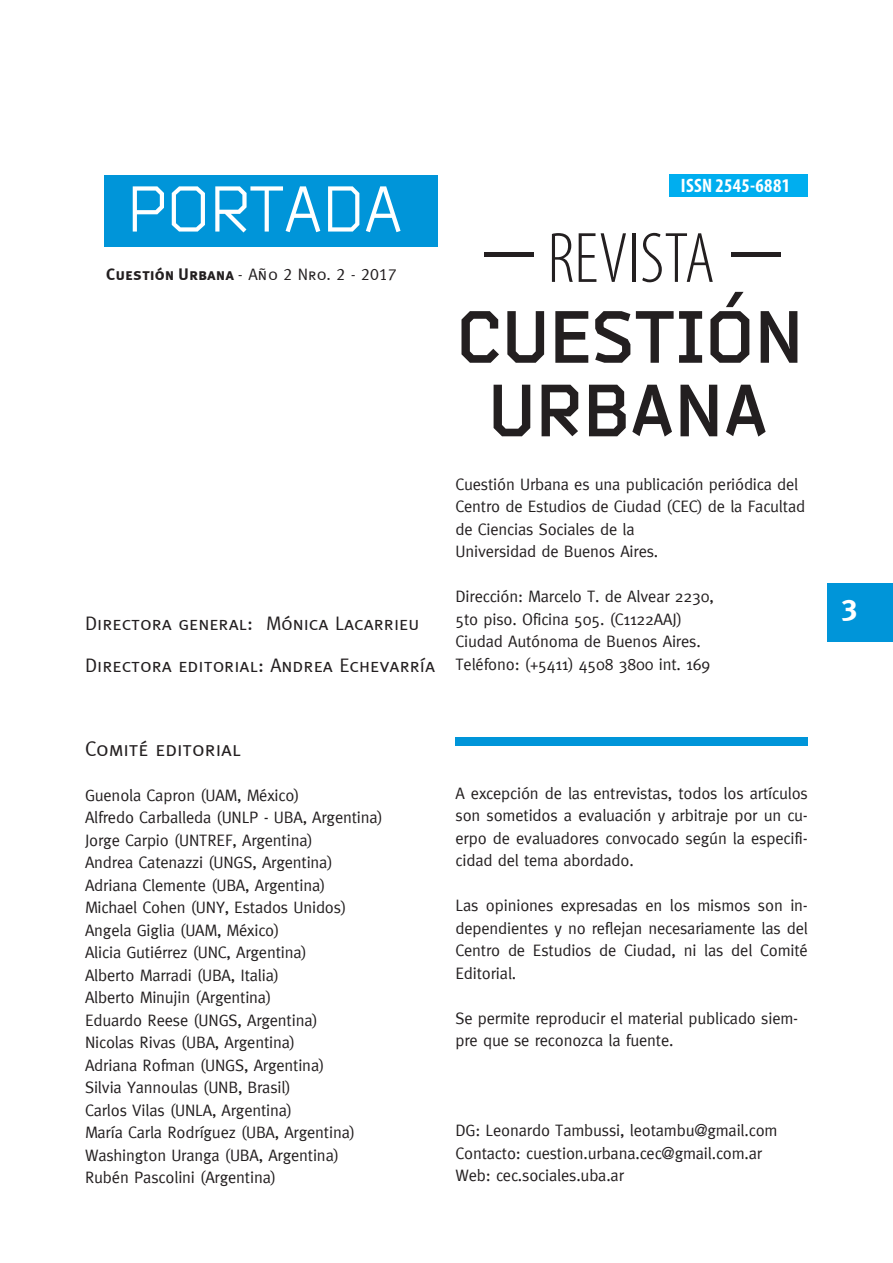
<style>
.page{position:relative;width:893px;height:1263px;background:#fff}
.page>*{position:absolute;margin:0;border:0;box-sizing:border-box;transform-origin:0 0}
.t1{font:64.5px "Bender";letter-spacing:.02em;color:#fff}
.t2{font:21px "Meta Caps";color:#231f20}
.t3{font:19.5px "Meta Caps";color:#231f20}
.t4{font:700 condensed 19.5px "Myriad Pro";letter-spacing:.02em;color:#fff}
.t5{font:16.5px/22.5px "Meta";letter-spacing:-.01em;color:#231f20}
.t6{font:16.5px "Meta Caps";color:#231f20}
.s1{font-family:"Meta Plus Bold Caps"}
</style>
<div class="page">
<div style="left:827px;top:583px;width:66px;height:58px;background:#0095d9"></div>
<div style="left:104px;top:175px;width:333px;height:72px;background:#0095d9"></div>
<svg style="left:552px;top:233px;width:21px;height:49px"></svg>
<svg style="left:579px;top:233px;width:47px;height:49px"></svg>
<hr style="left:632px;top:233px;width:3px;height:49px;background:#231f20">
<svg style="left:642px;top:233px;width:71px;height:49px"></svg>
<svg style="left:461px;top:311px;width:38px;height:52px"></svg>
<svg style="left:507px;top:311px;width:37px;height:52px"></svg>
<svg style="left:555px;top:311px;width:33px;height:52px"></svg>
<svg style="left:595px;top:311px;width:35px;height:52px"></svg>
<svg style="left:636px;top:311px;width:66px;height:52px"></svg>
<svg style="left:710px;top:292px;width:39px;height:71px"></svg>
<svg style="left:761px;top:311px;width:36px;height:52px"></svg>
<svg style="left:494px;top:385px;width:36px;height:51px"></svg>
<svg style="left:542px;top:385px;width:36px;height:51px"></svg>
<svg style="left:589px;top:385px;width:37px;height:51px"></svg>
<svg style="left:632px;top:385px;width:40px;height:52px"></svg>
<svg style="left:726px;top:385px;width:40px;height:52px"></svg>
<svg style="left:680px;top:385px;width:37px;height:51px"></svg>
<hr style="left:731px;top:252px;width:50px;height:4px;background:#231f20">
<hr style="left:484px;top:252px;width:49px;height:4px;background:#231f20">
<div style="left:455px;top:737px;width:353px;height:8px;background:#0095d9"></div>
<div style="left:669px;top:174px;width:139px;height:23px;background:#00aeef"></div>
<p class="t1" style="left:128px;top:170px;width:276px">PORTADA</p>
<p class="t6" style="left:106px;top:265px;width:292px"><span class="s1">Cuestión Urbana</span> - Año 2 Nro. 2 - 2017</p>
<p class="t4" style="left:681px;top:173px;width:111px">ISSN 2545-6881</p>
<p class="t3" style="left:85px;top:612px;width:336px">Directora general: Mónica Lacarrieu</p>
<p class="t3" style="left:85px;top:654px;width:352px">Directora editorial: Andrea Echevarría</p>
<p class="t5" style="left:455px;top:473px;width:351px">Cuestión Urbana es una publicación periódica del<br>Centro de Estudios de Ciudad (CEC) de la Facultad de Ciencias Sociales de la</p>
<p class="t5" style="left:455px;top:540px;width:204px">Universidad de Buenos Aires.</p>
<p class="t5" style="left:455px;top:585px;width:260px">Dirección: Marcelo T. de Alvear 2230,</p>
<p class="t5" style="left:455px;top:608px;width:228px">5to piso. Oficina 505. (C1122AAJ)</p>
<p class="t5" style="left:455px;top:630px;width:247px">Ciudad Autónoma de Buenos Aires.</p>
<p class="t5" style="left:455px;top:653px;width:256px">Teléfono: (+5411) 4508 3800 int. 169</p>
<p class="t2" style="left:85px;top:736px;width:158px">Comité editorial</p>
<p class="t5" style="left:85px;top:784px;width:216px">Guenola Capron (UAM, México)</p>
<p class="t5" style="left:85px;top:806px;width:299px">Alfredo Carballeda (UNLP - UBA, Argentina)</p>
<p class="t5" style="left:85px;top:829px;width:229px">Jorge Carpio (UNTREF, Argentina)</p>
<p class="t5" style="left:85px;top:851px;width:249px">Andrea Catenazzi (UNGS, Argentina)</p>
<p class="t5" style="left:85px;top:874px;width:242px">Adriana Clemente (UBA, Argentina)</p>
<p class="t5" style="left:85px;top:896px;width:263px">Michael Cohen (UNY, Estados Unidos)</p>
<p class="t5" style="left:85px;top:919px;width:196px">Angela Giglia (UAM, México)</p>
<p class="t5" style="left:85px;top:941px;width:223px">Alicia Gutiérrez (UNC, Argentina)</p>
<p class="t5" style="left:85px;top:964px;width:196px">Alberto Marradi (UBA, Italia)</p>
<p class="t5" style="left:85px;top:986px;width:188px">Alberto Minujin (Argentina)</p>
<p class="t5" style="left:85px;top:1009px;width:234px">Eduardo Reese (UNGS, Argentina)</p>
<p class="t5" style="left:85px;top:1031px;width:212px">Nicolas Rivas (UBA, Argentina)</p>
<p class="t5" style="left:85px;top:1054px;width:241px">Adriana Rofman (UNGS, Argentina)</p>
<p class="t5" style="left:85px;top:1076px;width:207px">Silvia Yannoulas (UNB, Brasil)</p>
<p class="t5" style="left:85px;top:1099px;width:209px">Carlos Vilas (UNLA, Argentina)</p>
<p class="t5" style="left:85px;top:1121px;width:272px">María Carla Rodríguez (UBA, Argentina)</p>
<p class="t5" style="left:85px;top:1144px;width:256px">Washington Uranga (UBA, Argentina)</p>
<p class="t5" style="left:85px;top:1166px;width:193px">Rubén Pascolini (Argentina)</p>
<p class="t5" style="left:455px;top:781px;width:354px;text-align:justify">A excepción de las entrevistas, todos los artículos son sometidos a evaluación y arbitraje por un cu&shy;erpo de evaluadores convocado según la especifi&shy;cidad del tema abordado.</p>
<p class="t5" style="left:455px;top:894px;width:354px;text-align:justify">Las opiniones expresadas en los mismos son in&shy;dependientes y no reflejan necesariamente las del Centro de Estudios de Ciudad, ni las del Comité Editorial.</p>
<p class="t5" style="left:455px;top:1006px;width:344px">Se permite reproducir el material publicado siem&shy;pre que se reconozca la fuente.</p>
<p class="t5" style="left:455px;top:1119px;width:324px">DG: Leonardo Tambussi, leotambu@gmail.com</p>
<p class="t5" style="left:455px;top:1141px;width:308px">Contacto: cuestion.urbana.cec@gmail.com.ar</p>
<p class="t5" style="left:455px;top:1164px;width:170px">Web: cec.sociales.uba.ar</p>
</div>
